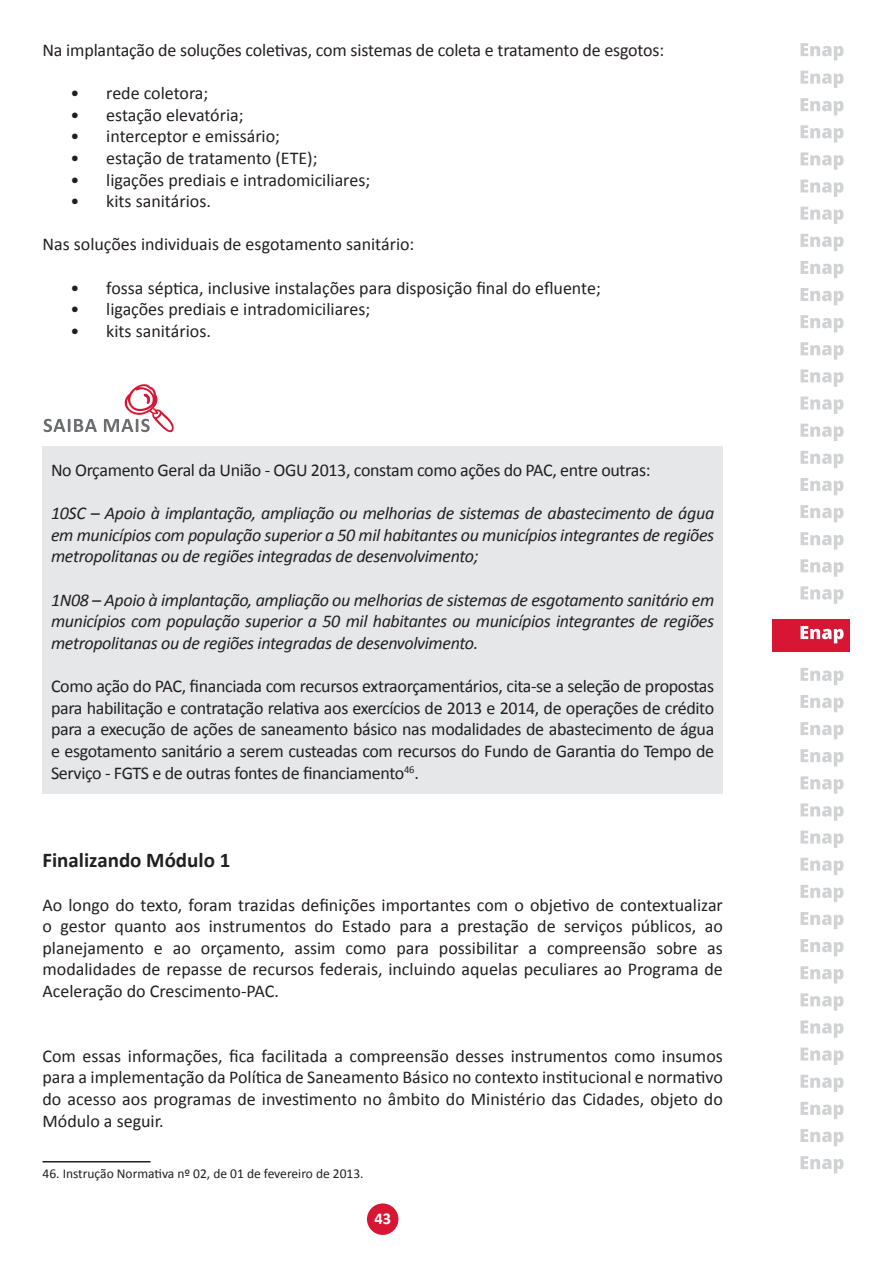
<style>
.page{position:relative;width:893px;height:1263px;background:#fff}
.page>*{position:absolute;margin:0;border:0;box-sizing:border-box;transform-origin:0 0}
.t1{font:700 21px "Calibri";color:#231f20}
.t2{font:18px/21.6px "Calibri";color:#231f20;text-align:justify}
.t3{font:italic 18px/21.6px "Calibri";letter-spacing:-.02em;color:#231f20;text-align:justify}
.t4{font:18px "Calibri";letter-spacing:-.02em;color:#231f20}
.t5{font:700 16.5px "Calibri";color:#fff}
.t6{font:13.5px "Calibri";color:#231f20}
</style>
<div class="page">
<div style="left:367px;top:1203px;width:31px;height:32px;background:#d71634;border-radius:50%"></div>
<div style="left:772px;top:619px;width:77px;height:32px;background:#d71634"></div>
<svg style="left:801px;top:626px;width:43px;height:17px"></svg>
<svg style="left:801px;top:98px;width:43px;height:17px"></svg>
<svg style="left:801px;top:125px;width:43px;height:18px"></svg>
<svg style="left:801px;top:152px;width:43px;height:18px"></svg>
<svg style="left:801px;top:180px;width:43px;height:17px"></svg>
<svg style="left:801px;top:207px;width:43px;height:17px"></svg>
<svg style="left:801px;top:234px;width:43px;height:17px"></svg>
<svg style="left:801px;top:261px;width:43px;height:17px"></svg>
<svg style="left:801px;top:288px;width:43px;height:17px"></svg>
<svg style="left:801px;top:315px;width:43px;height:17px"></svg>
<svg style="left:801px;top:342px;width:43px;height:18px"></svg>
<svg style="left:801px;top:369px;width:43px;height:18px"></svg>
<svg style="left:801px;top:397px;width:43px;height:17px"></svg>
<svg style="left:801px;top:424px;width:43px;height:17px"></svg>
<svg style="left:801px;top:451px;width:43px;height:17px"></svg>
<svg style="left:801px;top:478px;width:43px;height:17px"></svg>
<svg style="left:801px;top:505px;width:43px;height:17px"></svg>
<svg style="left:801px;top:532px;width:43px;height:17px"></svg>
<svg style="left:801px;top:559px;width:43px;height:18px"></svg>
<svg style="left:801px;top:586px;width:43px;height:18px"></svg>
<svg style="left:801px;top:668px;width:43px;height:17px"></svg>
<svg style="left:801px;top:695px;width:43px;height:17px"></svg>
<svg style="left:801px;top:722px;width:43px;height:17px"></svg>
<svg style="left:801px;top:749px;width:43px;height:17px"></svg>
<svg style="left:801px;top:776px;width:43px;height:18px"></svg>
<svg style="left:801px;top:803px;width:43px;height:18px"></svg>
<svg style="left:801px;top:830px;width:43px;height:18px"></svg>
<svg style="left:801px;top:858px;width:43px;height:17px"></svg>
<svg style="left:801px;top:885px;width:43px;height:17px"></svg>
<svg style="left:801px;top:912px;width:43px;height:17px"></svg>
<svg style="left:801px;top:939px;width:43px;height:17px"></svg>
<svg style="left:801px;top:966px;width:43px;height:17px"></svg>
<svg style="left:801px;top:993px;width:43px;height:18px"></svg>
<svg style="left:801px;top:1020px;width:43px;height:18px"></svg>
<svg style="left:801px;top:1047px;width:43px;height:18px"></svg>
<svg style="left:801px;top:1075px;width:43px;height:17px"></svg>
<svg style="left:801px;top:1102px;width:43px;height:17px"></svg>
<svg style="left:801px;top:1129px;width:43px;height:17px"></svg>
<svg style="left:801px;top:1156px;width:43px;height:17px"></svg>
<svg style="left:801px;top:71px;width:43px;height:17px"></svg>
<svg style="left:801px;top:43px;width:43px;height:18px"></svg>
<div style="left:43px;top:446px;width:680px;height:348px;background:#e6e7e9"></div>
<svg style="left:44px;top:419px;width:53px;height:13px"></svg>
<svg style="left:104px;top:384px;width:70px;height:49px"></svg>
<hr style="left:43px;top:1161px;width:108px;height:1px;background:#231f20">
<p class="t2" style="left:43px;top:38px;width:623px">Na implantação de soluções coletivas, com sistemas de coleta e tratamento de esgotos:</p>
<p class="t2" style="left:70px;top:82px;width:140px">• rede coletora;</p>
<p class="t2" style="left:70px;top:103px;width:175px">• estação elevatória;</p>
<p class="t2" style="left:70px;top:125px;width:211px">• interceptor e emissário;</p>
<p class="t2" style="left:70px;top:146px;width:249px">• estação de tratamento (ETE);</p>
<p class="t2" style="left:70px;top:168px;width:301px">• ligações prediais e intradomiciliares;</p>
<p class="t2" style="left:70px;top:190px;width:142px">• kits sanitários.</p>
<p class="t2" style="left:43px;top:233px;width:373px">Nas soluções individuais de esgotamento sanitário:</p>
<p class="t2" style="left:70px;top:276px;width:532px">• fossa séptica, inclusive instalações para disposição final do efluente;</p>
<p class="t2" style="left:70px;top:298px;width:301px">• ligações prediais e intradomiciliares;</p>
<p class="t2" style="left:70px;top:319px;width:142px">• kits sanitários.</p>
<p class="t4" style="left:51px;top:459px;width:601px">No Orçamento Geral da União - OGU 2013, constam como ações do PAC, entre outras:</p>
<p class="t3" style="left:51px;top:502px;width:665px">10SC – Apoio à implantação, ampliação ou melhorias de sistemas de abastecimento de água em municípios com população superior a 50 mil habitantes ou municípios integrantes de regiões metropolitanas ou de regiões integradas de desenvolvimento;</p>
<p class="t3" style="left:51px;top:588px;width:665px">1N08 – Apoio à implantação, ampliação ou melhorias de sistemas de esgotamento sanitário em municípios com população superior a 50 mil habitantes ou municípios integrantes de regiões metropolitanas ou de regiões integradas de desenvolvimento.</p>
<p class="t2" style="left:51px;top:674px;width:665px">Como ação do PAC, financiada com recursos extraorçamentários, cita-se a seleção de propostas para habilitação e contratação relativa aos exercícios de 2013 e 2014, de operações de crédito para a execução de ações de saneamento básico nas modalidades de abastecimento de água e esgotamento sanitário a serem custeadas com recursos do Fundo de Garantia do Tempo de Serviço - FGTS e de outras fontes de financiamento<sup>46</sup>.</p>
<p class="t1" style="left:43px;top:847px;width:189px">Finalizando Módulo 1</p>
<p class="t2" style="left:43px;top:893px;width:682px">Ao longo do texto, foram trazidas definições importantes com o objetivo de contextualizar o gestor quanto aos instrumentos do Estado para a prestação de serviços públicos, ao planejamento e ao orçamento, assim como para possibilitar a compreensão sobre as modalidades de repasse de recursos federais, incluindo aquelas peculiares ao Programa de Aceleração do Crescimento-PAC.</p>
<p class="t2" style="left:43px;top:1044px;width:682px">Com essas informações, fica facilitada a compreensão desses instrumentos como insumos para a implementação da Política de Saneamento Básico no contexto institucional e normativo do acesso aos programas de investimento no âmbito do Ministério das Cidades, objeto do Módulo a seguir.</p>
<p class="t6" style="left:43px;top:1165px;width:323px">46. Instrução Normativa nº 02, de 01 de fevereiro de 2013.</p>
<p class="t5" style="left:374px;top:1208px;width:18px">43</p>
</div>
